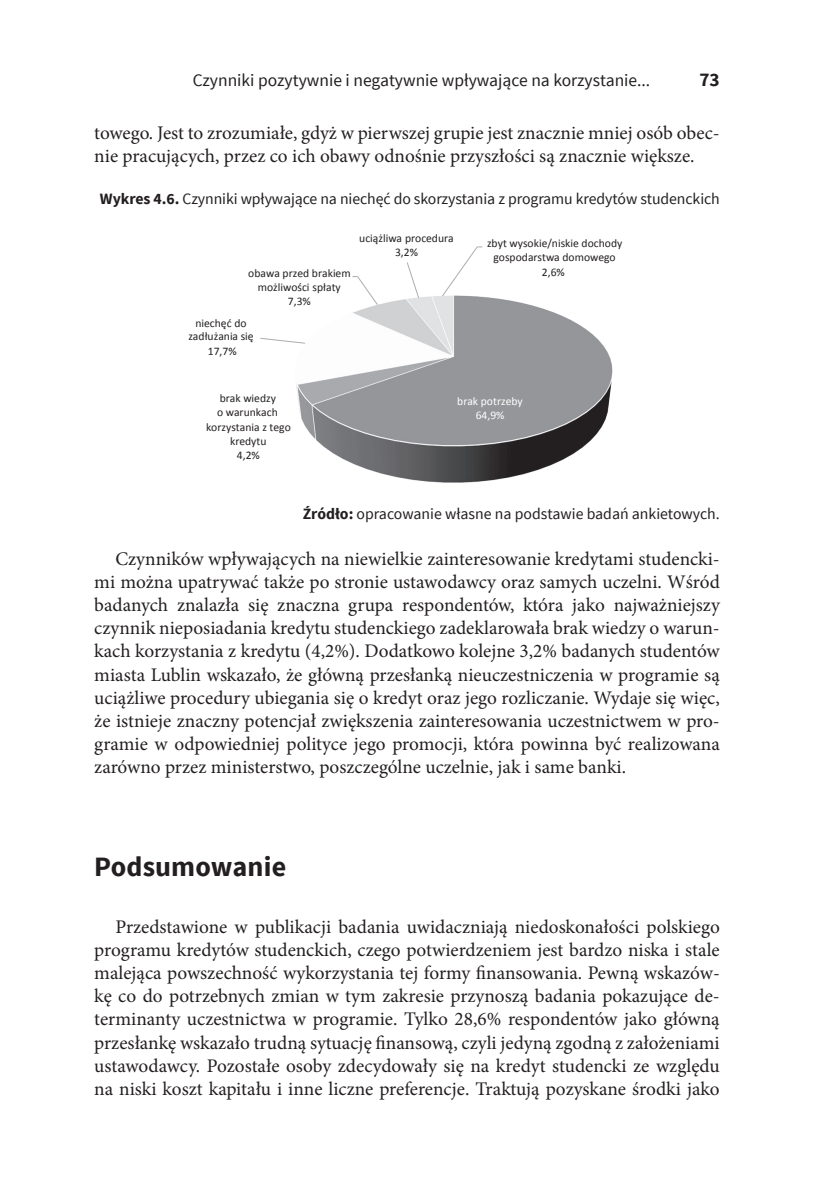
<style>
.page{position:relative;width:834px;height:1191px;background:#fff}
.page>*{position:absolute;margin:0;border:0;box-sizing:border-box;transform-origin:0 0}
.t1{font:700 28px "Source Sans Pro";letter-spacing:.005em;color:#231f20}
.t2{font:19.25px/23.1px "Minion Pro";color:#231f20;text-align:justify}
.t3{font:700 19.25px "Source Sans Pro";color:#231f20}
.t4{font:17.5px "Source Sans Pro";color:#231f20}
.t5{font:15.75px "Source Sans Pro";letter-spacing:-.005em;color:#231f20}
.t6{font:11.55px/14.2px "Calibri";color:#231f20;text-align:center}
.t7{font:11.55px/14.3px "Calibri";color:#fff;text-align:center}
.s1{font-weight:700}
</style>
<div class="page">
<img style="left:296px;top:296px;width:317px;height:187px">
<svg style="left:260px;top:337px;width:46px;height:7px"></svg>
<svg style="left:352px;top:276px;width:26px;height:30px"></svg>
<svg style="left:441px;top:246px;width:41px;height:51px"></svg>
<svg style="left:406px;top:262px;width:13px;height:37px"></svg>
<p class="t4" style="left:193px;top:69px;width:459px">Czynniki pozytywnie i negatywnie wpływające na korzystanie...</p>
<p class="t3" style="left:699px;top:67px;width:22px">73</p>
<p class="t2" style="left:94px;top:122px;width:627px">towego. Jest to zrozumiałe, gdyż w pierwszej grupie jest znacznie mniej osób obec&shy;nie pracujących, przez co ich obawy odnośnie przyszłości są znacznie większe.</p>
<p class="t5" style="left:100px;top:189px;width:621px"><span class="s1">Wykres 4.6.</span> Czynniki wpływające na niechęć do skorzystania z programu kredytów studenckich</p>
<p class="t6" style="left:248px;top:266px;width:104px">obawa przed brakiem możliwości spłaty<br>7,3%</p>
<p class="t6" style="left:188px;top:316px;width:67px">niechęć do zadłużania się<br>17,7%</p>
<p class="t6" style="left:359px;top:231px;width:96px">uciążliwa procedura<br>3,2%</p>
<p class="t6" style="left:487px;top:236px;width:137px;line-height:13.7px">zbyt wysokie/niskie dochody gospodarstwa domowego</p>
<p class="t6" style="left:541px;top:265px;width:24px">2,6%</p>
<p class="t6" style="left:206px;top:391px;width:86px">brak wiedzy<br>o warunkach korzystania z tego kredytu<br>4,2%</p>
<p class="t7" style="left:457px;top:394px;width:67px">brak potrzeby<br>64,9%</p>
<p class="t5" style="left:303px;top:504px;width:418px"><span class="s1">Źródło:</span> opracowanie własne na podstawie badań ankietowych.</p>
<p class="t2" style="left:94px;top:547px;width:627px;text-indent:21px">Czynników wpływających na niewielkie zainteresowanie kredytami studencki&shy;mi można upatrywać także po stronie ustawodawcy oraz samych uczelni. Wśród badanych znalazła się znaczna grupa respondentów, która jako najważniejszy czynnik nieposiadania kredytu studenckiego zadeklarowała brak wiedzy o warun&shy;kach korzystania z kredytu (4,2%). Dodatkowo kolejne 3,2% badanych studentów miasta Lublin wskazało, że główną przesłanką nieuczestniczenia w programie są uciążliwe procedury ubiegania się o kredyt oraz jego rozliczanie. Wydaje się więc, że istnieje znaczny potencjał zwiększenia zainteresowania uczestnictwem w pro&shy;gramie w odpowiedniej polityce jego promocji, która powinna być realizowana zarówno przez ministerstwo, poszczególne uczelnie, jak i same banki.</p>
<h1 class="t1" style="left:94px;top:848px;width:193px">Podsumowanie</h1>
<p class="t2" style="left:94px;top:915px;width:627px;text-indent:21px">Przedstawione w publikacji badania uwidaczniają niedoskonałości polskiego programu kredytów studenckich, czego potwierdzeniem jest bardzo niska i stale malejąca powszechność wykorzystania tej formy finansowania. Pewną wskazów&shy;kę co do potrzebnych zmian w tym zakresie przynoszą badania pokazujące de&shy;terminanty uczestnictwa w programie. Tylko 28,6% respondentów jako główną przesłankę wskazało trudną sytuację finansową, czyli jedyną zgodną z założeniami ustawodawcy. Pozostałe osoby zdecydowały się na kredyt studencki ze względu na niski koszt kapitału i inne liczne preferencje. Traktują pozyskane środki jako</p>
</div>
